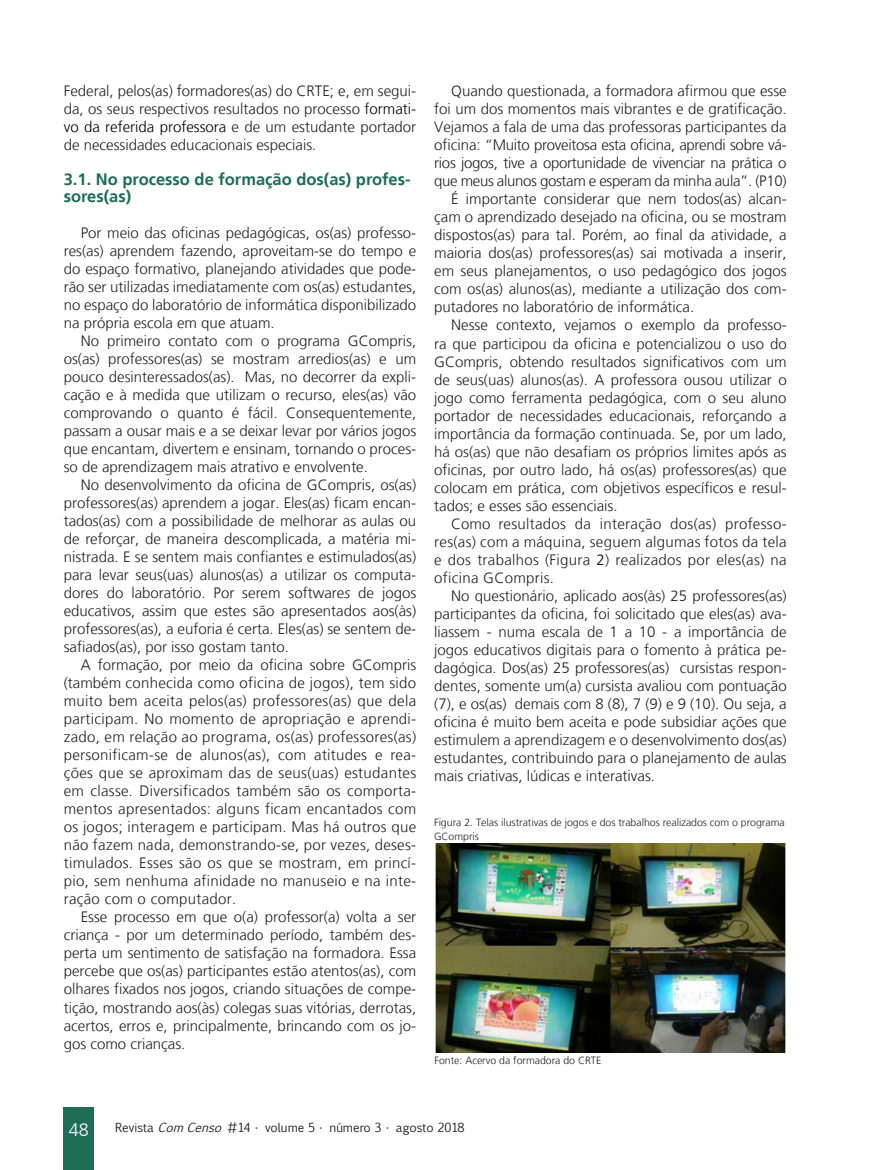
<style>
.page{position:relative;width:893px;height:1170px;background:#fff}
.page>*{position:absolute;margin:0;border:0;box-sizing:border-box;transform-origin:0 0}
.t1{font:300 18px "Frutiger LT";color:#fff}
.Subtítulo_VERDE_ARTI{font:700 16.5px/16.8px "Frutiger LT";color:#1e6d56}
.Miolo__10{font:300 15px/18px "Frutiger LT";color:#231f20;text-align:justify}
.t2{font:12px "Euphemia CAS";color:#231f20}
.Legendas{font:300 10.5px/13.5px "Frutiger LT";color:#231f20}
.s1{color:#000}
.s2{font-style:italic}
</style>
<div class="page">
<div style="left:64px;top:1107px;width:30px;height:62px;background:#1e6d56"></div>
<img style="left:434px;top:843px;width:352px;height:209px">
<p class="Miolo__10" style="left:64px;top:82px;width:354px">Federal, pelos(as) formadores(as) do CRTE; e, em segui&shy;da, os seus respectivos resultados no processo <span class="s1">formati&shy;vo da referida professora</span> e de um estudante portador de necessidades educacionais especiais.</p>
<p class="Subtítulo_VERDE_ARTI" style="left:64px;top:171px;width:348px">3.1. No processo de formação dos(as) profes&shy;sores(as)</p>
<p class="Miolo__10" style="left:64px;top:224px;width:354px;text-indent:17px">Por meio das oficinas pedagógicas, os(as) professo&shy;res(as) aprendem fazendo, aproveitam-se do tempo e do espaço formativo, planejando atividades que pode&shy;rão ser utilizadas imediatamente com os(as) estudantes, no espaço do laboratório de informática disponibilizado na própria escola em que atuam.</p>
<p class="Miolo__10" style="left:64px;top:332px;width:354px;text-indent:17px">No primeiro contato com o programa GCompris, os(as) professores(as) se mostram arredios(as) e um pouco desinteressados(as). Mas, no decorrer da expli&shy;cação e à medida que utilizam o recurso, eles(as) vão comprovando o quanto é fácil. Consequentemente, passam a ousar mais e a se deixar levar por vários jogos que encantam, divertem e ensinam, tornando o proces&shy;so de aprendizagem mais atrativo e envolvente.</p>
<p class="Miolo__10" style="left:64px;top:476px;width:354px;text-indent:17px">No desenvolvimento da oficina de GCompris, os(as) professores(as) aprendem a jogar. Eles(as) ficam encan&shy;tados(as) com a possibilidade de melhorar as aulas ou de reforçar, de maneira descomplicada, a matéria mi&shy;nistrada. E se sentem mais confiantes e estimulados(as) para levar seus(uas) alunos(as) a utilizar os computa&shy;dores do laboratório. Por serem software<span class="s2">s</span> de jogos educativos, assim que estes são apresentados aos(às) professores(as), a euforia é certa. Eles(as) se sentem de&shy;safiados(as), por isso gostam tanto.</p>
<p class="Miolo__10" style="left:64px;top:656px;width:354px;text-indent:17px">A formação, por meio da oficina sobre GCompris (também conhecida como oficina de jogos), tem sido muito bem aceita pelos(as) professores(as) que dela participam. No momento de apropriação e aprendi&shy;zado, em relação ao programa, os(as) professores(as) personificam-se de alunos(as), com atitudes e rea&shy;ções que se aproximam das de seus(uas) estudantes em classe. Diversificados também são os comporta&shy;mentos apresentados: alguns ficam encantados com os jogos; interagem e participam. Mas há outros que não fazem nada, demonstrando-se, por vezes, deses&shy;timulados. Esses são os que se mostram, em princí&shy;pio, sem nenhuma afinidade no manuseio e na inte&shy;ração com o computador.</p>
<p class="Miolo__10" style="left:64px;top:908px;width:354px;text-indent:17px">Esse processo em que o(a) professor(a) volta a ser criança - por um determinado período, também des&shy;perta um sentimento de satisfação na formadora. Essa percebe que os(as) participantes estão atentos(as), com olhares fixados nos jogos, criando situações de compe&shy;tição, mostrando aos(às) colegas suas vitórias, derrotas, acertos, erros e, principalmente, brincando com os jo&shy;gos como crianças.</p>
<p class="Miolo__10" style="left:434px;top:82px;width:354px;text-indent:17px">Quando questionada, a formadora afirmou que esse foi um dos momentos mais vibrantes e de gratificação.<br>Vejamos a fala de uma das professoras participantes da oficina: “Muito proveitosa esta oficina, aprendi sobre vá&shy;rios jogos, tive a oportunidade de vivenciar na prática o que meus alunos gostam e esperam da minha aula”. (P10)</p>
<p class="Miolo__10" style="left:434px;top:190px;width:354px;text-indent:17px">É importante considerar que nem todos(as) alcan&shy;çam o aprendizado desejado na oficina, ou se mostram dispostos(as) para tal. Porém, ao final da atividade, a maioria dos(as) professores(as) sai motivada a inserir, em seus planejamentos, o uso pedagógico dos jogos com os(as) alunos(as), mediante a utilização dos com&shy;putadores no laboratório de informática.</p>
<p class="Miolo__10" style="left:434px;top:316px;width:354px;text-indent:17px">Nesse contexto, vejamos o exemplo da professo&shy;ra que participou da oficina e potencializou o uso do GCompris, obtendo resultados significativos com um de seus(uas) alunos(as). A professora ousou utilizar o jogo como ferramenta pedagógica, com o seu aluno portador de necessidades educacionais, reforçando a importância da formação continuada. Se, por um lado, há os(as) que não desafiam os próprios limites após as oficinas, por outro lado, há os(as) professores(as) que colocam em prática, com objetivos específicos e resul&shy;tados; e esses são essenciais.</p>
<p class="Miolo__10" style="left:434px;top:514px;width:354px;text-indent:17px">Como resultados da interação dos(as) professo&shy;res(as) com a máquina, seguem algumas fotos da tela e dos trabalhos (Figura <span class="s1">2</span>) realizados por eles(as) na oficina GCompris.</p>
<p class="Miolo__10" style="left:434px;top:586px;width:354px;text-indent:17px">No questionário, aplicado aos(às) 25 professores(as) participantes da oficina, foi solicitado que eles(as) ava&shy;liassem - numa escala de 1 a 10 - a importância de jogos educativos digitais para o fomento à prática pe&shy;dagógica. Dos(as) 25 professores(as) cursistas respon&shy;dentes, somente um(a) cursista avaliou com pontuação (7), e os(as) demais com 8 (8), 7 (9) e 9 (10). Ou seja, a oficina é muito bem aceita e pode subsidiar ações que estimulem a aprendizagem e o desenvolvimento dos(as) estudantes, contribuindo para o planejamento de aulas mais criativas, lúdicas e interativas.</p>
<p class="Legendas" style="left:434px;top:816px;width:352px">Figura 2. Telas ilustrativas de jogos e dos trabalhos realizados com o programa<br>GCompris</p>
<p class="Legendas" style="left:434px;top:1053px;width:168px">Fonte: Acervo da formadora do CRTE</p>
<p class="t1" style="left:69px;top:1119px;width:22px">48</p>
<p class="t2" style="left:115px;top:1119px;width:351px">Revista <span class="s2">ComCenso</span> #14 • volume 5 • número 3 • agosto 2018</p>
</div>
